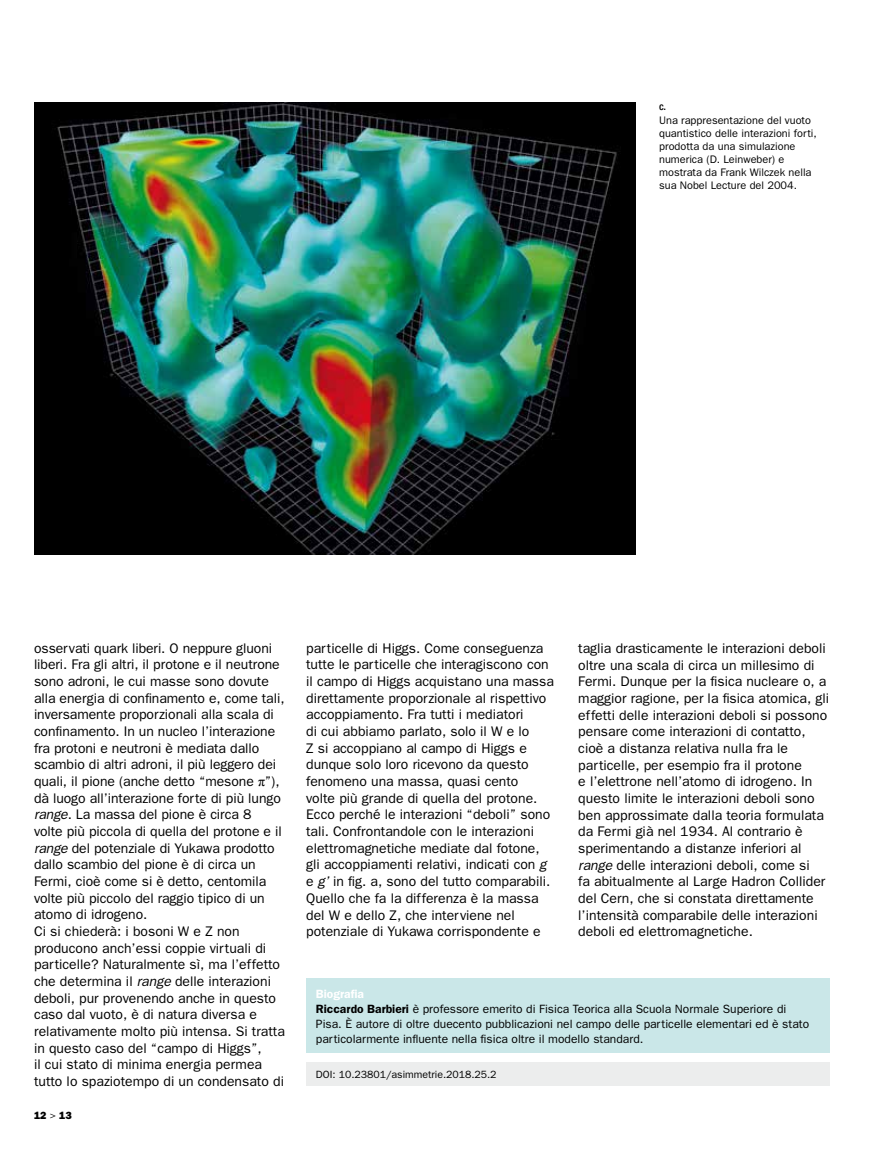
<style>
.page{position:relative;width:893px;height:1149px;background:#fff}
.page>*{position:absolute;margin:0;border:0;box-sizing:border-box;transform-origin:0 0}
.t1{font:13.95px/16.6px "Franklin Gothic";color:#000}
.t2{font:12px/15px "Franklin Gothic";color:#000}
.t3{font:10.95px/13.2px "Franklin Gothic";color:#000}
.t4{font:500 condensed 10.95px "Franklin Gothic";color:#000}
.t5{font:10.5px "Franklin Gothic";color:#000}
.t6{font:800 10.5px "Franklin Gothic";color:#000}
.s1{font-family:"Times New Roman"}
.s2{font-style:italic}
.s3{font-weight:600;color:#fff}
.s4{font-weight:600}
.s5{font-weight:400}
</style>
<div class="page">
<div style="left:306px;top:977px;width:523px;height:75px;background:#cae7e8"></div>
<div style="left:306px;top:1061px;width:523px;height:24px;background:#eceded"></div>
<img style="left:34px;top:103px;width:602px;height:451px">
<p class="t4" style="left:659px;top:100px;width:8px">c.</p>
<p class="t3" style="left:659px;top:113px;width:159px">Una rappresentazione del vuoto quantistico delle interazioni forti, prodotta da una simulazione numerica (D. Leinweber) e mostrata da Frank Wilczek nella sua Nobel Lecture del 2004.</p>
<p class="t1" style="left:34px;top:639px;width:252px">osservati quark liberi. O neppure gluoni liberi. Fra gli altri, il protone e il neutrone sono adroni, le cui masse sono dovute alla energia di confinamento e, come tali, inversamente proporzionali alla scala di confinamento. In un nucleo l’interazione fra protoni e neutroni è mediata dallo scambio di altri adroni, il più leggero dei quali, il pione (anche detto “mesone <span class="s1">π</span>”), dà luogo all’interazione forte di più lungo <span class="s2">range</span>. La massa del pione è circa 8<br>volte più piccola di quella del protone e il <span class="s2">range</span> del potenziale di Yukawa prodotto dallo scambio del pione è di circa un Fermi, cioè come si è detto, centomila volte più piccolo del raggio tipico di un atomo di idrogeno.<br>Ci si chiederà: i bosoni W e Z non producono anch’essi coppie virtuali di particelle? Naturalmente sì, ma l’effetto che determina il <span class="s2">range</span> delle interazioni deboli, pur provenendo anche in questo caso dal vuoto, è di natura diversa e relativamente molto più intensa. Si tratta in questo caso del “campo di Higgs”,<br>il cui stato di minima energia permea tutto lo spaziotempo di un condensato di</p>
<p class="t1" style="left:306px;top:639px;width:249px">particelle di Higgs. Come conseguenza tutte le particelle che interagiscono con il campo di Higgs acquistano una massa direttamente proporzionale al rispettivo accoppiamento. Fra tutti i mediatori<br>di cui abbiamo parlato, solo il W e lo<br>Z si accoppiano al campo di Higgs e dunque solo loro ricevono da questo fenomeno una massa, quasi cento<br>volte più grande di quella del protone.<br>Ecco perché le interazioni “deboli” sono tali. Confrontandole con le interazioni elettromagnetiche mediate dal fotone, gli accoppiamenti relativi, indicati con <span class="s2">g </span>e <span class="s2">g’</span> in fig. a, sono del tutto comparabili.<br>Quello che fa la differenza è la massa del W e dello Z, che interviene nel potenziale di Yukawa corrispondente e</p>
<p class="t1" style="left:578px;top:639px;width:252px">taglia drasticamente le interazioni deboli oltre una scala di circa un millesimo di Fermi. Dunque per la fisica nucleare o, a maggior ragione, per la fisica atomica, gli effetti delle interazioni deboli si possono pensare come interazioni di contatto, cioè a distanza relativa nulla fra le particelle, per esempio fra il protone<br>e l’elettrone nell’atomo di idrogeno. In questo limite le interazioni deboli sono ben approssimate dalla teoria formulata da Fermi già nel 1934. Al contrario è sperimentando a distanze inferiori al <span class="s2">range</span> delle interazioni deboli, come si<br>fa abitualmente al Large Hadron Collider del Cern, che si constata direttamente l’intensità comparabile delle interazioni deboli ed elettromagnetiche.</p>
<p class="t2" style="left:316px;top:985px;width:495px"><span class="s3">Biografia<br></span><span class="s4">Riccardo Barbieri</span> è professore emerito di Fisica Teorica alla Scuola Normale Superiore di Pisa. È autore di oltre duecento pubblicazioni nel campo delle particelle elementari ed è stato particolarmente influente nella fisica oltre il modello standard.</p>
<p class="t5" style="left:316px;top:1068px;width:182px">DOI: 10.23801/asimmetrie.2018.25.2</p>
<p class="t6" style="left:34px;top:1108px;width:39px">12 <span class="s5">&gt;</span> 13</p>
</div>
